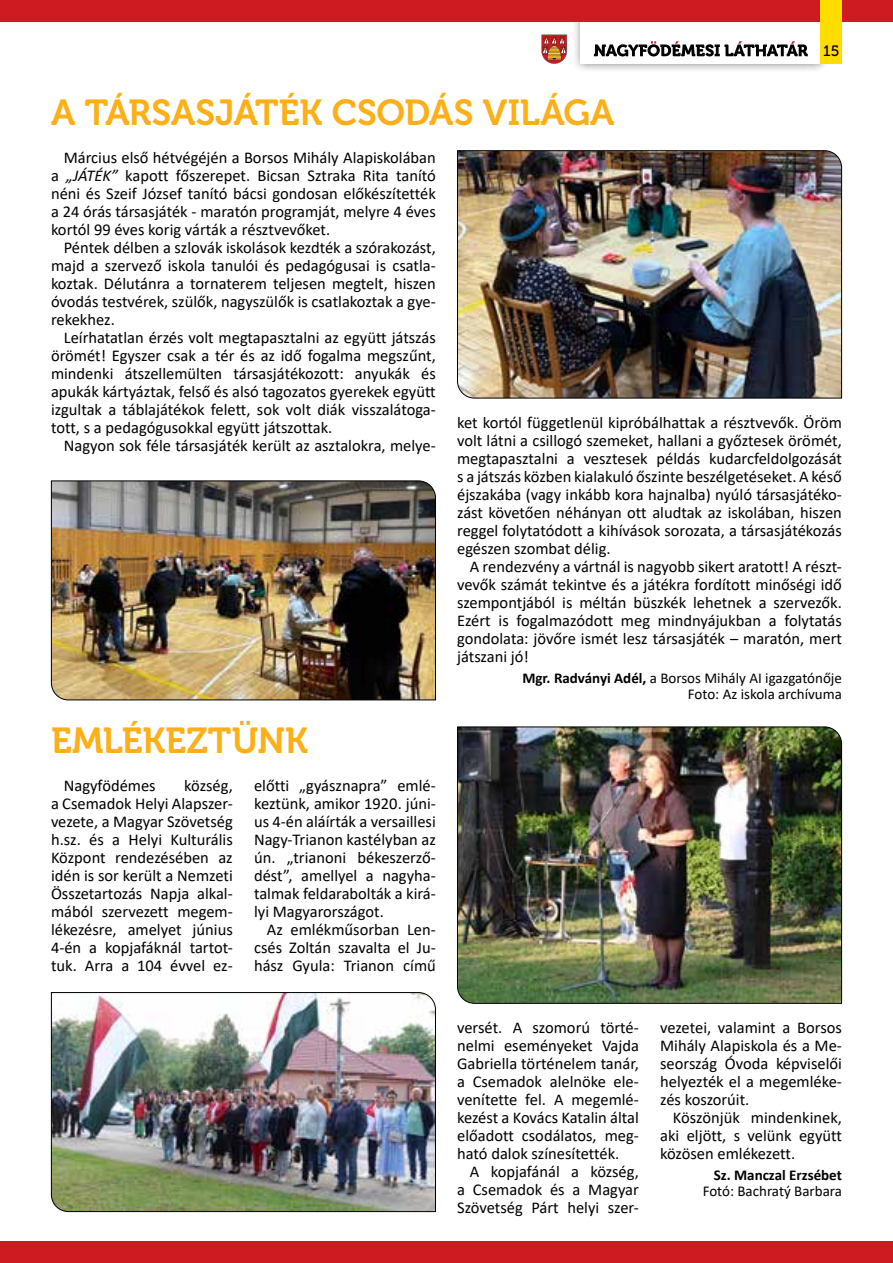
<style>
.page{position:relative;width:893px;height:1263px;background:#fff}
.page>*{position:absolute;margin:0;border:0;box-sizing:border-box;transform-origin:0 0}
.t1{font:36px "Museo 700";letter-spacing:-.005em;color:#fcaf17}
.t2{font:16.5px/18px "Calibri";color:#000;text-align:justify}
.t3{font:15px/16.5px "Calibri";color:#000;text-align:right}
.t4{font:700 15px "Calibri";color:#000}
.t5{font:15px "Museo 500";color:#000}
.s1{font-style:italic}
.s2{font-weight:700}
</style>
<div class="page">
<div style="left:571px;top:0;width:259px;height:73px;background:#000;opacity:.45"></div>
<div style="left:580px;top:0;width:241px;height:64px;background:#fff"></div>
<div style="left:0;top:0;width:893px;height:21px;background:#ce1b22"></div>
<div style="left:0;top:1242px;width:893px;height:21px;background:#ce1b22"></div>
<svg style="left:541px;top:35px;width:26px;height:29px"></svg>
<svg style="left:594px;top:41px;width:214px;height:15px"></svg>
<div style="left:821px;top:0;width:21px;height:64px;background:#fd0"></div>
<img style="left:457px;top:150px;width:385px;height:249px">
<img style="left:51px;top:480px;width:385px;height:221px">
<img style="left:51px;top:992px;width:385px;height:220px">
<img style="left:457px;top:726px;width:385px;height:278px">
<h1 class="t1" style="left:51px;top:92px;width:565px">A TÁRSASJÁTÉK CSODÁS VILÁGA</h1>
<p class="t5" style="left:823px;top:42px;width:18px">15</p>
<p class="t2" style="left:51px;top:148px;width:386px;text-indent:13px">Március első hétvégéjén a Borsos Mihály Alapiskolában a <span class="s1">„JÁTÉK”</span> kapott főszerepet. Bicsan Sztraka Rita tanító néni és Szeif József tanító bácsi gondosan előkészítették a 24 órás társasjáték - maratón programját, melyre 4 éves kortól 99 éves korig várták a résztvevőket.</p>
<p class="t2" style="left:51px;top:238px;width:386px;text-indent:13px">Péntek délben a szlovák iskolások kezdték a szórakozást, majd a szervező iskola tanulói és pedagógusai is csatla&shy;koztak. Délutánra a tornaterem teljesen megtelt, hiszen óvodás testvérek, szülők, nagyszülők is csatlakoztak a gye&shy;rekekhez.</p>
<p class="t2" style="left:51px;top:328px;width:386px;text-indent:13px">Leírhatatlan érzés volt megtapasztalni az együtt játszás örömét! Egyszer csak a tér és az idő fogalma megszűnt, mindenki átszellemülten társasjátékozott: anyukák és apukák kártyáztak, felső és alsó tagozatos gyerekek együtt izgultak a táblajátékok felett, sok volt diák visszalátoga&shy;tott, s a pedagógusokkal együtt játszottak.</p>
<p class="t2" style="left:64px;top:436px;width:374px">Nagyon sok féle társasjáték került az asztalokra, melye-</p>
<h1 class="t1" style="left:51px;top:720px;width:258px">EMLÉKEZTÜNK</h1>
<p class="t2" style="left:51px;top:776px;width:183px;text-indent:133px">község, a Csemadok Helyi Alapszer&shy;vezete, a Magyar Szövetség h.sz. és a Helyi Kulturális Központ rendezésében az idén is sor került a Nemzeti Összetartozás Napja alkal&shy;mából szervezett megem&shy;lékezésre, amelyet június 4-én a kopjafáknál tartot&shy;tuk. Arra a 104 évvel ez-</p>
<p class="t2" style="left:254px;top:776px;width:183px">előtti „gyásznapra” emlé&shy;keztünk, amikor 1920. júni&shy;us 4-én aláírták a versaillesi Nagy-Trianon kastélyban az ún. „trianoni békeszerző&shy;dést”, amellyel a nagyha&shy;talmak feldarabolták a kirá&shy;lyi Magyarországot.</p>
<p class="t2" style="left:64px;top:776px;width:93px">Nagyfödémes</p>
<p class="t2" style="left:254px;top:920px;width:183px;text-indent:13px">Az emlékműsorban Len&shy;csés Zoltán szavalta el Ju&shy;hász Gyula: Trianon című</p>
<p class="t2" style="left:457px;top:413px;width:386px">ket kortól függetlenül kipróbálhattak a résztvevők. Öröm volt látni a csillogó szemeket, hallani a győztesek örömét, megtapasztalni a vesztesek példás kudarcfeldolgozását s a játszás közben kialakuló őszinte beszélgetéseket. A késő éjszakába (vagy inkább kora hajnalba) nyúló társasjátéko&shy;zást követően néhányan ott aludtak az iskolában, hiszen reggel folytatódott a kihívások sorozata, a társasjátékozás egészen szombat délig.</p>
<p class="t2" style="left:457px;top:557px;width:386px;text-indent:13px">A rendezvény a vártnál is nagyobb sikert aratott! A részt&shy;vevők számát tekintve és a játékra fordított minőségi idő szempontjából is méltán büszkék lehetnek a szervezők.<br>Ezért is fogalmazódott meg mindnyájukban a folytatás gondolata: jövőre ismét lesz társasjáték – maratón, mert játszani jó!</p>
<p class="t3" style="left:522px;top:669px;width:321px"><span class="s2">Mgr. Radványi Adél,</span> a Borsos Mihály AI igazgatónője<br>Foto: Az iskola archívuma</p>
<p class="t2" style="left:457px;top:1018px;width:183px">versét. A szomorú törté&shy;nelmi eseményeket Vajda Gabriella történelem tanár, a Csemadok alelnöke ele&shy;venítette fel. A megemlé&shy;kezést a Kovács Katalin által előadott csodálatos, meg&shy;ható dalok színesítették.</p>
<p class="t2" style="left:457px;top:1162px;width:183px;text-indent:13px">A kopjafánál a község, a Csemadok és a Magyar Szövetség Párt helyi szer-</p>
<p class="t2" style="left:660px;top:1018px;width:183px">vezetei, valamint a Borsos Mihály Alapiskola és a Me&shy;seország Óvoda képviselői helyezték el a megemléke&shy;zés koszorúit.</p>
<p class="t2" style="left:660px;top:1108px;width:183px;text-indent:13px">Köszönjük mindenkinek, aki eljött, s velünk együtt közösen emlékezett.</p>
<p class="t4" style="left:714px;top:1164px;width:130px">Sz. Manczal Erzsébet</p>
<p class="t3" style="left:703px;top:1183px;width:141px">Fotó: Bachratý Barbara</p>
</div>
